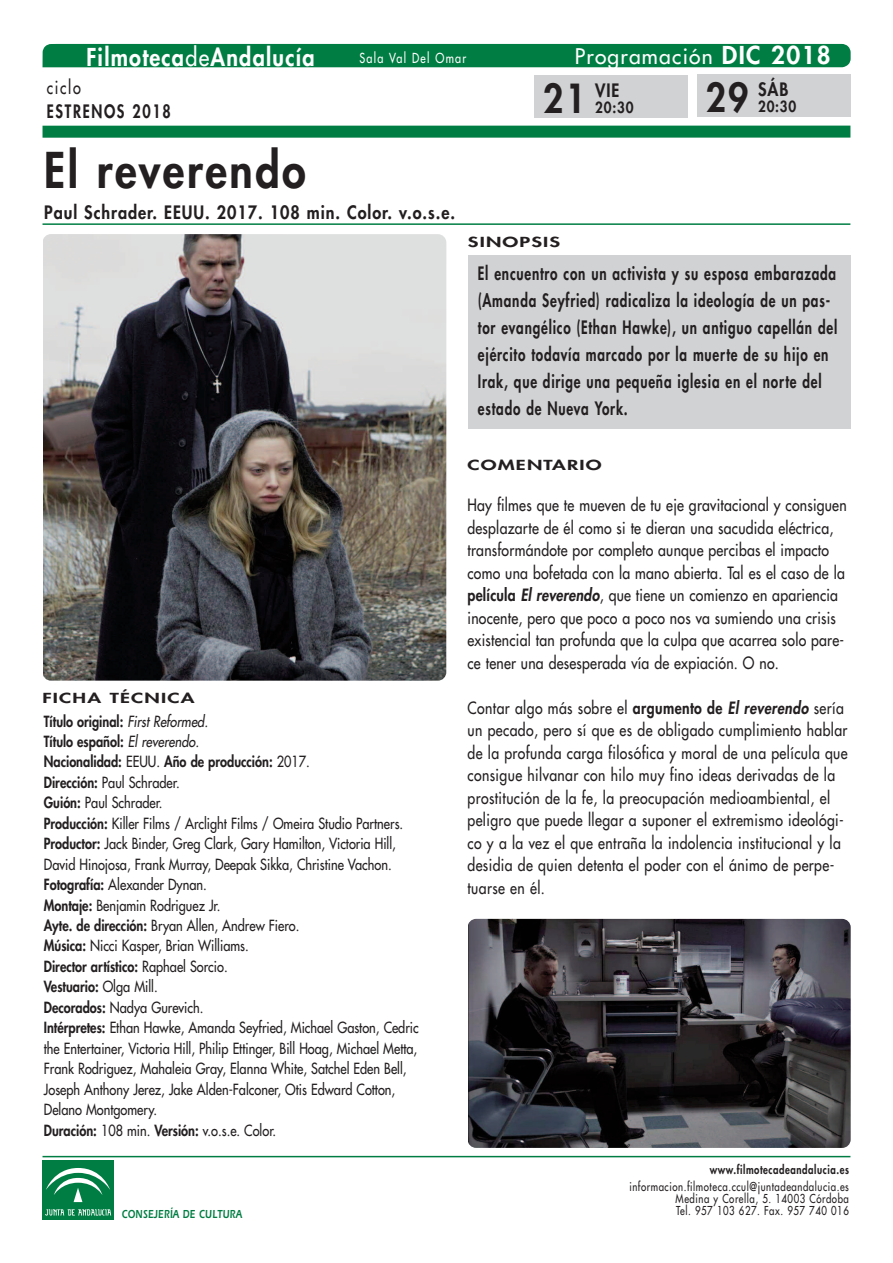
<style>
.page{position:relative;width:893px;height:1263px;background:#fff}
.page>*{position:absolute;margin:0;border:0;box-sizing:border-box;transform-origin:0 0}
.t1{font:800 48px "Futura LT";letter-spacing:.06em;color:#231f20;scale:.9 1}
.t2{font:800 39px "Futura LT";color:#231f20;scale:.9 1}
.t3{font:800 24px "Futura LT";letter-spacing:.06em;color:#fff;scale:.9 1}
.t4{font:21px "Futura LT";letter-spacing:.06em;color:#fff}
.t5{font:800 18px/27px "Futura LT";letter-spacing:.06em;color:#231f20;scale:.75 1}
.t6{font:800 18px "Futura LT";letter-spacing:.06em;color:#231f20;scale:.9 1}
.t7{font:800 18px "Futura LT";letter-spacing:.115em;color:#231f20;scale:.8 1}
.t8{font:18px "Futura LT";letter-spacing:.115em;color:#231f20;scale:.8 1}
.t9{font:16.5px/22.5px "Futura LT";letter-spacing:.03em;color:#231f20;scale:.85 1}
.t10{font:15px/20.4px "Futura LT";color:#231f20;scale:.85 1}
.t11{font:800 15px "Futura LT";letter-spacing:.06em;color:#231f20;scale:.9 1}
.t12{font:800 13.5px "Futura LT";letter-spacing:.06em;color:#231f20;scale:1.5 1}
.t13{font:13.5px "Futura LT";letter-spacing:.115em;color:#fff;scale:.8 1}
.t14{font:12px/12px "Futura LT";letter-spacing:.06em;color:#231f20;text-align:right;scale:.8 1}
.t15{font:800 12px "Futura LT";letter-spacing:.06em;color:#231f20;scale:.8 1}
.t16{font:12px "Erie Black Plain";letter-spacing:.03em;color:#007d43;scale:.75 1}
.s1{font-weight:400}
.s2{font-weight:800;font-size:24px}
.s3{font-weight:800}
.s4{font-style:italic}
.s5{font-weight:800;font-style:italic}
</style>
<div class="page">
<img style="left:43px;top:234px;width:403px;height:447px;border-radius:9px">
<img style="left:468px;top:919px;width:383px;height:229px;border-radius:9px">
<div style="left:43px;top:44px;width:808px;height:23px;background:#007d43"></div>
<div style="left:43px;top:126px;width:807px;height:12px;background:#007d43"></div>
<div style="left:468px;top:256px;width:383px;height:173px;background:#d1d2d4"></div>
<hr style="left:43px;top:223px;width:807px;height:2px;background:#007d43">
<hr style="left:43px;top:1156px;width:807px;height:1px;background:#007d43">
<div style="left:43px;top:1160px;width:71px;height:60px;background:#007d43"></div>
<svg style="left:45px;top:1209px;width:66px;height:6px"></svg>
<svg style="left:46px;top:1168px;width:64px;height:35px"></svg>
<div style="left:697px;top:74px;width:153px;height:43px;background:#d1d2d4"></div>
<div style="left:535px;top:75px;width:153px;height:43px;background:#d1d2d4"></div>
<h3 class="t3" style="left:86px;top:42px;width:255px">Filmoteca<span class="s1">de</span>Andalucía</h3>
<h3 class="t4" style="left:575px;top:43px;width:257px">Programación <span class="s2">DIC 2018</span></h3>
<p class="t13" style="left:359px;top:49px;width:135px">Sala Val Del Omar</p>
<p class="t8" style="left:47px;top:76px;width:44px">ciclo</p>
<p class="t7" style="left:47px;top:100px;width:156px">ESTRENOS 2018</p>
<h1 class="t1" style="left:44px;top:138px;width:292px">El reverendo</h1>
<p class="t6" style="left:44px;top:201px;width:458px">Paul Schrader. EEUU. 2017. 108 min. Color. v.o.s.e.</p>
<h2 class="t2" style="left:543px;top:72px;width:49px">21</h2>
<p class="t6" style="left:595px;top:78px;width:28px">VIE</p>
<p class="t11" style="left:595px;top:97px;width:44px">20:30</p>
<h2 class="t2" style="left:706px;top:72px;width:49px">29</h2>
<p class="t6" style="left:758px;top:77px;width:35px">SÁB</p>
<p class="t11" style="left:758px;top:96px;width:44px">20:30</p>
<p class="t12" style="left:468px;top:233px;width:63px">SINOPSIS</p>
<p class="t5" style="left:478px;top:260px;width:481px">El encuentro con un activista y su esposa embarazada (Amanda Seyfried) radicaliza la ideología de un pas&shy;tor evangélico (Ethan Hawke), un antiguo capellán del ejército todavía marcado por la muerte de su hijo en Irak, que dirige una pequeña iglesia en el norte del estado de Nueva York.</p>
<p class="t12" style="left:42px;top:689px;width:103px">FICHA TÉCNICA</p>
<p class="t10" style="left:44px;top:711px;width:443px"><span class="s3">Título original:</span> <span class="s4">First Reformed.<br></span><span class="s3">Título español:</span> <span class="s4">El reverendo.<br></span><span class="s3">Nacionalidad:</span> EEUU. <span class="s3">Año de producción:</span> 2017.<br><span class="s3">Dirección:</span> Paul Schrader.<br><span class="s3">Guión:</span> Paul Schrader.<br><span class="s3">Producción:</span> Killer Films / Arclight Films / Omeira Studio Partners.<br><span class="s3">Productor:</span> Jack Binder, Greg Clark, Gary Hamilton, Victoria Hill, David Hinojosa, Frank Murray, Deepak Sikka, Christine Vachon.<br><span class="s3">Fotografía:</span> Alexander Dynan.<br><span class="s3">Montaje:</span> Benjamin Rodriguez Jr.<br><span class="s3">Ayte. de dirección:</span> Bryan Allen, Andrew Fiero.<br><span class="s3">Música:</span> Nicci Kasper, Brian Williams.<br><span class="s3">Director artístico:</span> Raphael Sorcio.<br><span class="s3">Vestuario:</span> Olga Mill.<br><span class="s3">Decorados:</span> Nadya Gurevich.<br><span class="s3">Intérpretes:</span> Ethan Hawke, Amanda Seyfried, Michael Gaston, Cedric the Entertainer, Victoria Hill, Philip Ettinger, Bill Hoag, Michael Metta, Frank Rodriguez, Mahaleia Gray, Elanna White, Satchel Eden Bell, Joseph Anthony Jerez, Jake Alden-Falconer, Otis Edward Cotton, Delano Montgomery.<br><span class="s3">Duración:</span> 108 min. <span class="s3">Versión:</span> v.o.s.e. Color.</p>
<p class="t12" style="left:467px;top:456px;width:91px">COMENTARIO</p>
<p class="t9" style="left:467px;top:494px;width:448px">Hay filmes que te mueven de tu eje gravitacional y consiguen desplazarte de él como si te dieran una sacudida eléctrica, transformándote por completo aunque percibas el impacto como una bofetada con la mano abierta. Tal es el caso de la <span class="s3">película</span> <span class="s5">El reverendo</span>, que tiene un comienzo en apariencia inocente, pero que poco a poco nos va sumiendo una crisis existencial tan profunda que la culpa que acarrea solo pare&shy;ce tener una desesperada vía de expiación. O no.</p>
<p class="t9" style="left:467px;top:696px;width:449px">Contar algo más sobre el <span class="s3">argumento de</span> <span class="s5">El reverendo</span> sería un pecado, pero sí que es de obligado cumplimiento hablar de la profunda carga filosófica y moral de una película que consigue hilvanar con hilo muy fino ideas derivadas de la prostitución de la fe, la preocupación medioambiental, el peligro que puede llegar a suponer el extremismo ideológi&shy;co y a la vez el que entraña la indolencia institucional y la desidia de quien detenta el poder con el ánimo de perpe&shy;tuarse en él.</p>
<p class="t15" style="left:710px;top:1162px;width:176px">www.filmotecadeandalucia.es</p>
<p class="t14" style="left:629px;top:1180px;width:276px">informacion.filmoteca.ccul@juntadeandalucia.es<br>Medina y Corella, 5. 14003 Córdoba</p>
<p class="t16" style="left:122px;top:1206px;width:162px">CONSEJERÍA DE CULTURA</p>
<p class="t14" style="left:676px;top:1204px;width:217px">Tel. 957 103 627. Fax. 957 740 016</p>
</div>
